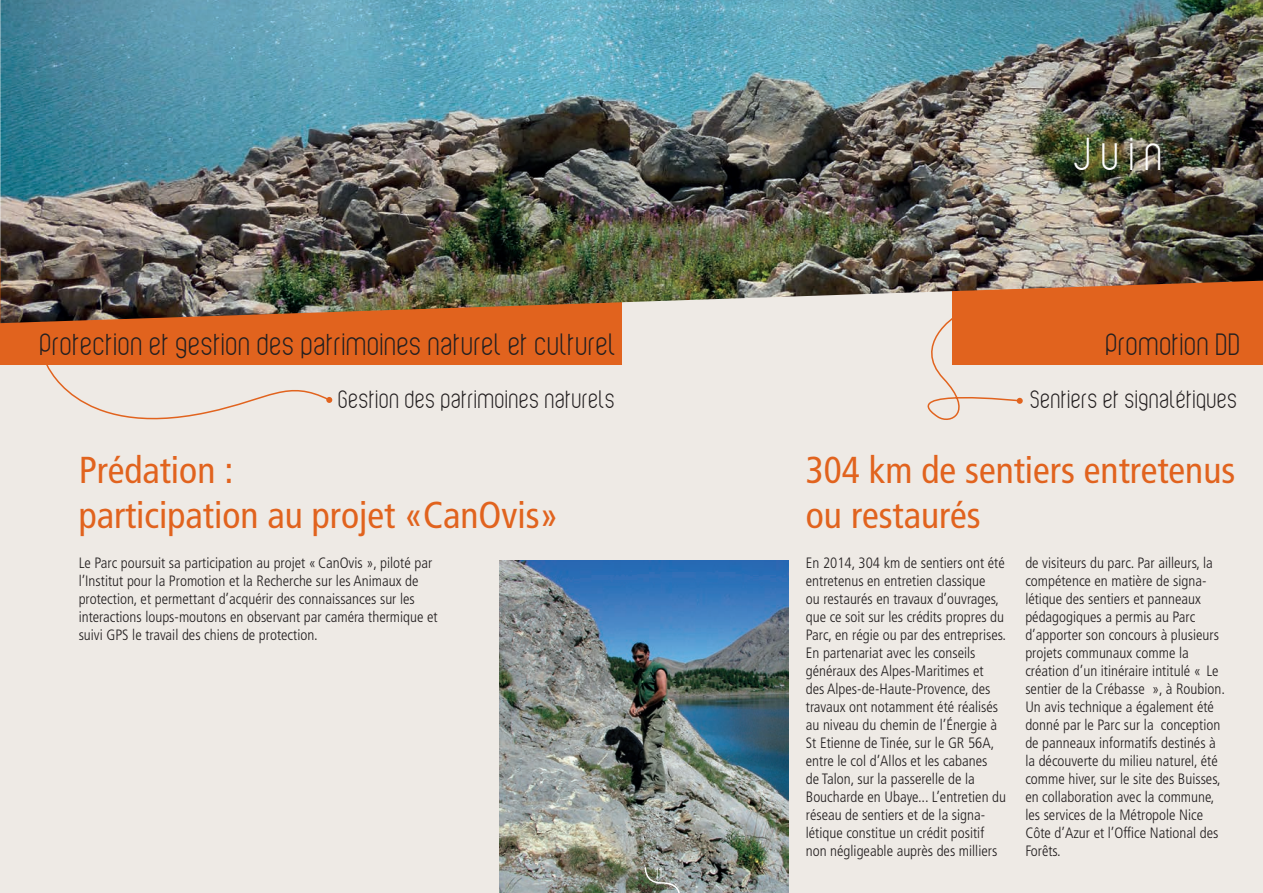
<style>
.page{position:relative;width:1263px;height:893px;background:#fff}
.page>*{position:absolute;margin:0;border:0;box-sizing:border-box;transform-origin:0 0}
.t1{font:45px "Violette 01";color:#fff}
.t2{font:condensed 37.5px/45px "Frutiger LT Std";color:#e1631e}
.t3{font:30px "Violette 01";color:#231f20}
.t4{font:24.6px "Violette 01";color:#231f20}
.t5{font:300 condensed 15px/18px "Frutiger LT Std";color:#231f20}
.t6{font:14.7px "Violette 01";color:#fff}
</style>
<div class="page">
<div style="left:0;top:238px;width:1263px;height:655px;background:#eeeae5"></div>
<svg style="left:927px;top:323px;width:96px;height:97px"></svg>
<div style="left:0;top:258px;width:621px;height:107px;background:#e1631e"></div>
<div style="left:952px;top:258px;width:311px;height:107px;background:#e1631e"></div>
<img style="left:0;top:0;width:1263px;height:323px">
<svg style="left:46px;top:365px;width:286px;height:55px"></svg>
<img style="left:499px;top:561px;width:289px;height:332px">
<svg style="left:644px;top:866px;width:37px;height:27px"></svg>
<h1 class="t1" style="left:1074px;top:138px;width:92px">Juin</h1>
<h3 class="t3" style="left:40px;top:334px;width:578px">Protection et gestion des patrimoines naturel et culturel</h3>
<h3 class="t3" style="left:1106px;top:334px;width:137px">Promotion DD</h3>
<h3 class="t4" style="left:339px;top:390px;width:279px">Gestion des patrimoines naturels</h3>
<h3 class="t4" style="left:1031px;top:390px;width:209px">Sentiers et signalétiques</h3>
<h2 class="t2" style="left:79px;top:448px;width:481px">Prédation :<br>participation au projet «CanOvis»</h2>
<h2 class="t2" style="left:806px;top:448px;width:431px">304 km de sentiers entretenus ou restaurés</h2>
<p class="t5" style="left:79px;top:554px;width:360px">Le Parc poursuit sa participation au projet «CanOvis », piloté par l’Institut pour la Promotion et la Recherche sur les Animaux de protection, et permettant d’acquérir des connaissances sur les interactions loups-moutons en observant par caméra thermique et suivi GPS le travail des chiens de protection.</p>
<p class="t5" style="left:806px;top:554px;width:202px">En 2014, 304 km de sentiers ont été entretenus en entretien classique<br>ou restaurés en travaux d’ouvrages, que ce soit sur les crédits propres du Parc, en régie ou par des entreprises.<br>En partenariat avec les conseils généraux des Alpes-Maritimes et<br>des Alpes-de-Haute-Provence, des travaux ont notamment été réalisés au niveau du chemin de l’Énergie à St Etienne de Tinée, sur le GR 56A, entre le col d’Allos et les cabanes<br>de Talon, sur la passerelle de la Boucharde en Ubaye... L’entretien du réseau de sentiers et de la signa&shy;létique constitue un crédit positif non négligeable auprès des milliers</p>
<p class="t5" style="left:1025px;top:554px;width:201px">de visiteurs du parc. Par ailleurs, la compétence en matière de signa&shy;létique des sentiers et panneaux pédagogiques a permis au Parc d’apporter son concours à plusieurs projets communaux comme la création d’un itinéraire intitulé « Le sentier de la Crébasse », à Roubion.<br>Un avis technique a également été donné par le Parc sur la conception de panneaux informatifs destinés à la découverte du milieu naturel, été comme hiver, sur le site des Buisses, en collaboration avec la commune, les services de la Métropole Nice<br>Côte d’Azur et l’Office National des<br>Forêts.</p>
<p class="t6" style="left:655px;top:867px;width:9px">11</p>
</div>
